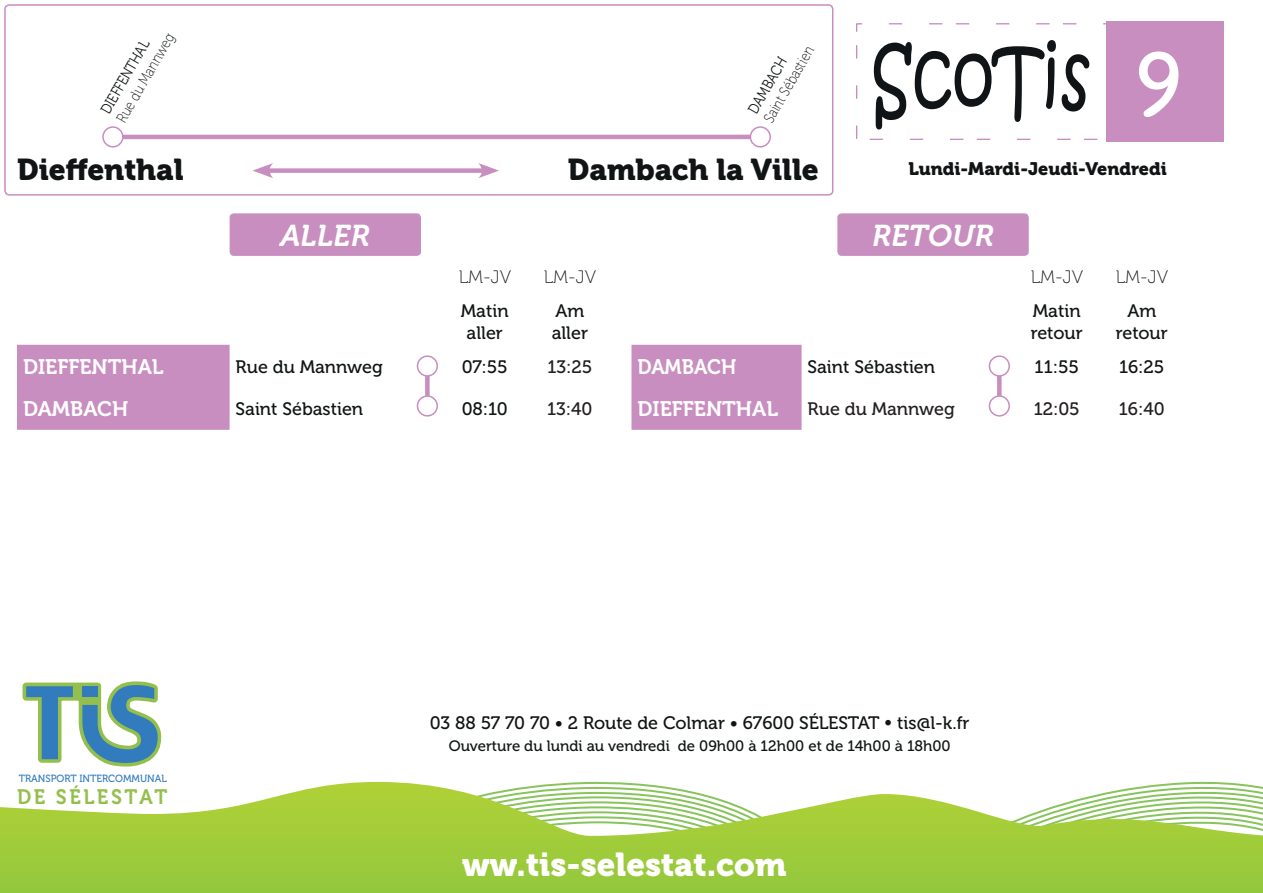
<style>
.page{position:relative;width:1263px;height:893px;background:#fff}
.page>*{position:absolute;margin:0;border:0;box-sizing:border-box;transform-origin:0 0}
.t1{font:87.3px "Kristen ITC";color:#111416;scale:.76 1}
.t2{font:33px "Museo 900";color:#fff}
.t3{font:30px "Museo 900";color:#101414}
.t4{font:italic 30px "Museo 700";letter-spacing:-.005em;color:#fff}
.t5{font:21px "Museo 700";color:#fff}
.t6{font:21px "Museo 700";color:#fff;scale:.94 1}
.t7{font:20.85px "Museo 700";letter-spacing:.135em;color:#93bf4c;scale:.95 1}
.t8{font:18px/21.6px "Museo 500";color:#101414;text-align:center}
.t9{font:18px "Museo 500";color:#231f20}
.t10{font:18px "Museo 900";color:#101414}
.t11{font:18px "Museo 100";color:#101414}
.t12{font:15px "Museo 500";color:#101414}
.t13{font:15px "Museo 100";color:#101414;scale:.85 1}
.t14{font:15px "Museo 300";color:#101414;scale:.85 1}
.t15{font:10.35px "Museo 500";color:#327bbd;scale:.95 1}
.s1{color:#fff}
</style>
<div class="page">
<div style="left:230px;top:213px;width:191px;height:43px;background:#c88ebf;border-radius:4px"></div>
<div style="left:837px;top:213px;width:192px;height:43px;background:#c88ebf;border-radius:4px"></div>
<div style="left:425px;top:366px;width:5px;height:40px;background:#c88ebf"></div>
<hr style="left:997px;top:366px;width:4px;height:40px;background:#c88ebf">
<div style="left:417px;top:356px;width:20px;height:20px;background:#fff;border-radius:50%"></div>
<div style="left:417px;top:355px;width:21px;height:22px;border:2px solid #c88ebf;border-radius:50%"></div>
<div style="left:989px;top:396px;width:20px;height:20px;background:#fff;border-radius:50%"></div>
<div style="left:989px;top:395px;width:21px;height:22px;border:2px solid #c88ebf;border-radius:50%"></div>
<div style="left:417px;top:396px;width:20px;height:20px;background:#fff;border-radius:50%"></div>
<div style="left:417px;top:395px;width:21px;height:22px;border:2px solid #c88ebf;border-radius:50%"></div>
<div style="left:989px;top:356px;width:20px;height:20px;background:#fff;border-radius:50%"></div>
<div style="left:989px;top:355px;width:21px;height:22px;border:2px solid #c88ebf;border-radius:50%"></div>
<div style="left:265px;top:168px;width:221px;height:5px;background:#c88ebf"></div>
<svg style="left:252px;top:163px;width:21px;height:15px"></svg>
<svg style="left:478px;top:163px;width:21px;height:15px"></svg>
<hr style="left:107px;top:135px;width:647px;height:4px;background:#c88ebf">
<div style="left:103px;top:127px;width:20px;height:20px;background:#fff;border-radius:50%"></div>
<div style="left:102px;top:126px;width:22px;height:22px;border:2px solid #c88ebf;border-radius:50%"></div>
<div style="left:750px;top:127px;width:20px;height:20px;background:#fff;border-radius:50%"></div>
<div style="left:750px;top:126px;width:21px;height:22px;border:2px solid #c88ebf;border-radius:50%"></div>
<div style="left:4px;top:4px;width:829px;height:192px;border:2px solid #c88ebf;border-radius:4px"></div>
<div style="left:17px;top:345px;width:213px;height:85px;background:#c88ebf"></div>
<div style="left:631px;top:345px;width:170px;height:85px;background:#c88ebf"></div>
<svg style="left:0;top:782px;width:1263px;height:111px"></svg>
<svg style="left:22px;top:681px;width:140px;height:86px"></svg>
<div style="left:856px;top:23px;width:349px;height:117px;border:1px dashed #c78dbe"></div>
<div style="left:1106px;top:21px;width:118px;height:121px;background:#c88ebf"></div>
<p class="t13" style="left:113px;top:117px;width:120px;rotate:-60deg">Rue du Mannweg</p>
<p class="t14" style="left:98px;top:108px;width:98px;rotate:-60deg">DIEFFENTHAL</p>
<h3 class="t3" style="left:17px;top:152px;width:168px">Dieffenthal</h3>
<h1 class="t1" style="left:871px;top:21px;width:410px">ScoTis <span class="s1">9</span></h1>
<p class="t13" style="left:761px;top:117px;width:102px;rotate:-60deg">Saint Sébastien</p>
<h3 class="t3" style="left:568px;top:152px;width:252px">Dambach la Ville</h3>
<p class="t10" style="left:908px;top:159px;width:260px">Lundi-Mardi-Jeudi-Vendredi</p>
<p class="t14" style="left:745px;top:108px;width:75px;rotate:-60deg">DAMBACH</p>
<h3 class="t4" style="left:280px;top:219px;width:91px">ALLER</h3>
<h3 class="t4" style="left:872px;top:219px;width:123px">RETOUR</h3>
<p class="t11" style="left:459px;top:267px;width:54px">LM-JV</p>
<p class="t11" style="left:544px;top:267px;width:54px">LM-JV</p>
<p class="t8" style="left:461px;top:300px;width:49px">Matin aller</p>
<p class="t8" style="left:552px;top:300px;width:38px;text-align:left">Am aller</p>
<p class="t11" style="left:1031px;top:267px;width:54px">LM-JV</p>
<p class="t11" style="left:1116px;top:267px;width:54px">LM-JV</p>
<p class="t8" style="left:1031px;top:300px;width:53px;text-align:left">Matin retour</p>
<p class="t8" style="left:1116px;top:300px;width:53px">Am retour</p>
<p class="t5" style="left:23px;top:355px;width:142px">DIEFFENTHAL</p>
<p class="t8" style="left:236px;top:356px;width:149px">Rue du Mannweg</p>
<p class="t8" style="left:462px;top:356px;width:47px">07:55</p>
<p class="t9" style="left:547px;top:357px;width:46px">13:25</p>
<p class="t5" style="left:23px;top:397px;width:107px">DAMBACH</p>
<p class="t8" style="left:236px;top:399px;width:129px">Saint Sébastien</p>
<p class="t8" style="left:462px;top:399px;width:48px">08:10</p>
<p class="t9" style="left:547px;top:399px;width:47px">13:40</p>
<p class="t6" style="left:637px;top:355px;width:107px">DAMBACH</p>
<p class="t8" style="left:807px;top:356px;width:129px">Saint Sébastien</p>
<p class="t8" style="left:1034px;top:356px;width:46px">11:55</p>
<p class="t8" style="left:1119px;top:356px;width:47px">16:25</p>
<p class="t5" style="left:637px;top:397px;width:142px">DIEFFENTHAL</p>
<p class="t9" style="left:807px;top:399px;width:149px">Rue du Mannweg</p>
<p class="t9" style="left:1034px;top:399px;width:48px">12:05</p>
<p class="t9" style="left:1119px;top:399px;width:47px">16:40</p>
<p class="t15" style="left:19px;top:773px;width:157px">TRANSPORT INTERCOMMUNAL</p>
<p class="t7" style="left:17px;top:785px;width:160px">DE SÉLESTAT</p>
<p class="t8" style="left:430px;top:713px;width:541px">03 88 57 70 70 • 2 Route de Colmar • 67600 SÉLESTAT • tis@l-k.fr</p>
<p class="t12" style="left:449px;top:737px;width:503px">Ouverture du lundi au vendredi de 09h00 à 12h00 et de 14h00 à 18h00</p>
<h2 class="t2" style="left:462px;top:846px;width:326px">ww.tis-selestat.com</h2>
</div>
